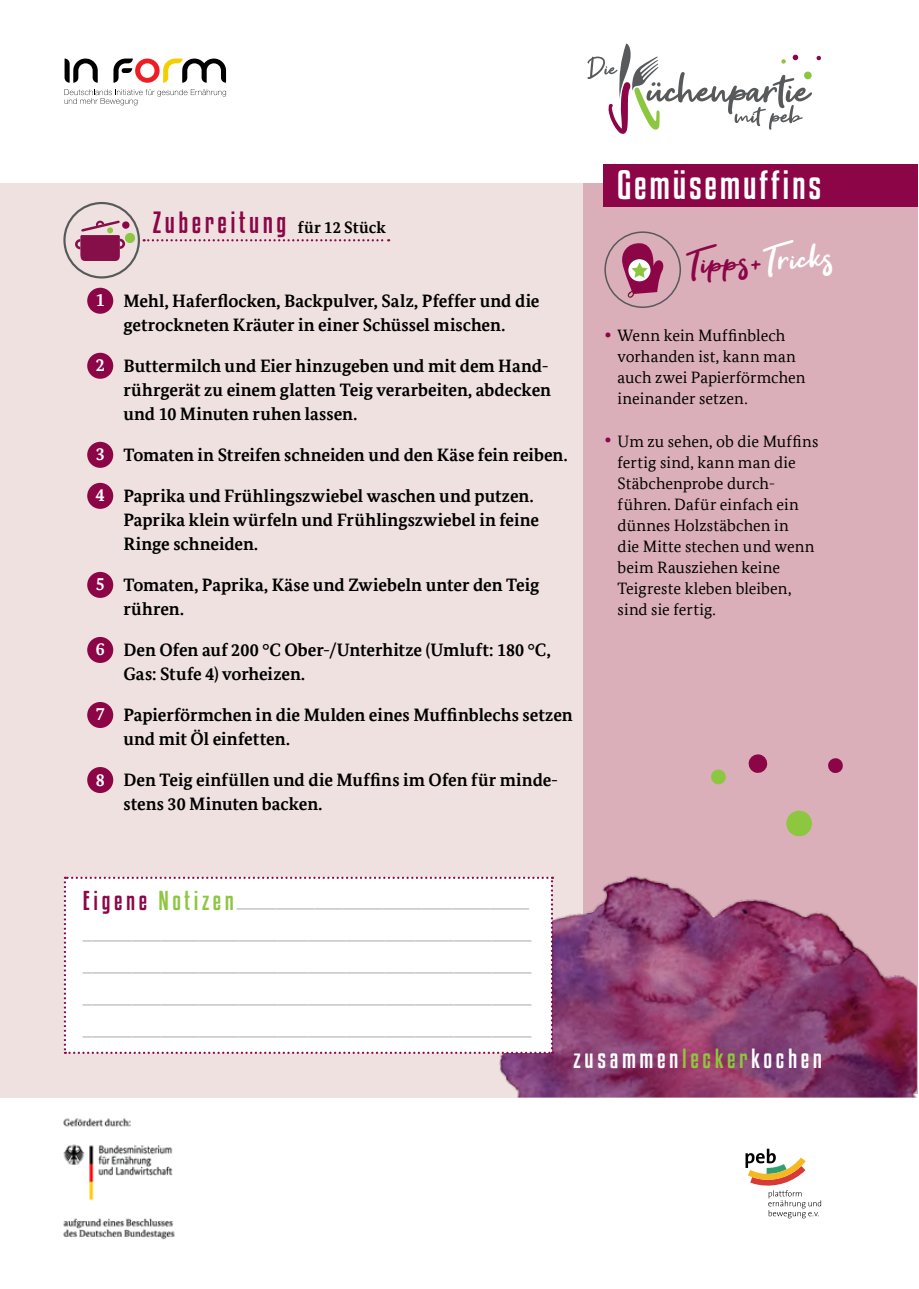
<style>
.page{position:relative;width:919px;height:1289px;background:#fff}
.page>*{position:absolute;margin:0;border:0;box-sizing:border-box;transform-origin:0 0}
.t1{font:46.5px "Get Show";color:#8c0647}
.t2{font:36px "Kenyan Coffee Rg";letter-spacing:.075em;color:#fff}
.t3{font:27px "Kenyan Coffee Rg";letter-spacing:.13em;color:#8c0647}
.t4{font:24.3px "Kenyan Coffee Rg";letter-spacing:.15em;color:#fff}
.t5{font:24px "Kenyan Coffee Rg";letter-spacing:.15em;color:#8dc63f}
.t6{font:19.5px "Minion Pro";color:#a7a9ac}
.t7{font:700 18px/24px "Bundes Serif Office";color:#000}
.t8{font:700 18px "Bundes Serif Office";color:#fff}
.t9{font:16.5px/21px "Bundes Serif Office";color:#000}
.s1{font-family:"Bundes Serif Office";font-weight:700;font-size:16.5px;color:#000}
.s2{color:#8c0647}
.s3{color:#fff}
.s4{font-style:italic;font-size:24px;color:#8c0647}
.s5{color:#8dc63f}
</style>
<div class="page">
<div style="left:0;top:183px;width:906px;height:914px;background:#efe1e0"></div>
<div style="left:583px;top:183px;width:334px;height:910px;background:#daafb9"></div>
<img style="left:487px;top:876px;width:429px;height:221px">
<svg style="left:748px;top:754px;width:20px;height:19px"></svg>
<svg style="left:786px;top:810px;width:26px;height:27px"></svg>
<svg style="left:711px;top:769px;width:15px;height:16px"></svg>
<svg style="left:828px;top:758px;width:14px;height:15px"></svg>
<div style="left:603px;top:164px;width:314px;height:43px;background:#8c0647"></div>
<svg style="left:587px;top:44px;width:234px;height:90px"></svg>
<svg style="left:745px;top:1148px;width:76px;height:70px"></svg>
<div style="left:64px;top:876px;width:489px;height:177px;background:#fff"></div>
<div style="left:604px;top:231px;width:77px;height:77px;border:2px solid #58595b;border-radius:50%"></div>
<svg style="left:622px;top:243px;width:44px;height:55px"></svg>
<div style="left:87px;top:288px;width:26px;height:26px;background:#8c0647;border-radius:50%"></div>
<div style="left:87px;top:353px;width:26px;height:26px;background:#8c0647;border-radius:50%"></div>
<div style="left:87px;top:442px;width:26px;height:26px;background:#8c0647;border-radius:50%"></div>
<div style="left:87px;top:483px;width:26px;height:26px;background:#8c0647;border-radius:50%"></div>
<div style="left:87px;top:572px;width:26px;height:26px;background:#8c0647;border-radius:50%"></div>
<div style="left:87px;top:637px;width:26px;height:26px;background:#8c0647;border-radius:50%"></div>
<div style="left:87px;top:702px;width:26px;height:26px;background:#8c0647;border-radius:50%"></div>
<div style="left:87px;top:767px;width:26px;height:26px;background:#8c0647;border-radius:50%"></div>
<svg style="left:113px;top:59px;width:113px;height:24px"></svg>
<svg style="left:65px;top:59px;width:33px;height:24px"></svg>
<svg style="left:64px;top:89px;width:162px;height:16px"></svg>
<div style="left:63px;top:202px;width:77px;height:76px;border:2px solid #58595b;border-radius:50%"></div>
<svg style="left:75px;top:220px;width:61px;height:41px"></svg>
<img style="left:63px;top:1118px;width:112px;height:122px">
<svg style="left:144px;top:239px;width:245px;height:2px"></svg>
<p class="t3" style="left:153px;top:204px;width:234px">Zubereitung <span class="s1">für 12 Stück</span></p>
<p class="t8" style="left:96px;top:289px;width:10px">1</p>
<p class="t7" style="left:123px;top:288px;width:417px">Mehl, Haferflocken, Backpulver, Salz, Pfeffer und die getrockneten Kräuter in einer Schüssel mischen.</p>
<p class="t8" style="left:96px;top:354px;width:10px">2</p>
<p class="t7" style="left:123px;top:353px;width:429px">Buttermilch und Eier hinzugeben und mit dem Hand&shy;rührgerät zu einem glatten Teig verarbeiten, abdecken und 10 Minuten ruhen lassen.</p>
<p class="t8" style="left:96px;top:443px;width:10px">3</p>
<p class="t7" style="left:123px;top:442px;width:445px">Tomaten in Streifen schneiden und den Käse fein reiben.</p>
<p class="t8" style="left:96px;top:484px;width:10px">4</p>
<p class="t7" style="left:123px;top:483px;width:417px">Paprika und Frühlingszwiebel waschen und putzen.<br>Paprika klein würfeln und Frühlingszwiebel in feine<br>Ringe schneiden.</p>
<p class="t8" style="left:96px;top:573px;width:10px">5</p>
<p class="t7" style="left:123px;top:572px;width:417px">Tomaten, Paprika, Käse und Zwiebeln unter den Teig rühren.</p>
<p class="t8" style="left:96px;top:638px;width:10px">6</p>
<p class="t7" style="left:123px;top:637px;width:429px">Den Ofen auf 200 °C Ober-/Unterhitze (Umluft: 180 °C,<br>Gas: Stufe 4) vorheizen.</p>
<p class="t8" style="left:96px;top:703px;width:10px">7</p>
<p class="t7" style="left:123px;top:702px;width:451px">Papierförmchen in die Mulden eines Muffinblechs setzen und mit Öl einfetten.</p>
<p class="t8" style="left:96px;top:768px;width:10px">8</p>
<p class="t7" style="left:123px;top:767px;width:436px">Den Teig einfüllen und die Muffins im Ofen für minde&shy;stens 30 Minuten backen.</p>
<p class="t5" style="left:83px;top:884px;width:152px"><span class="s2">Eigene</span> Notizen</p>
<p class="t6" style="left:237px;top:888px;width:294px">______________________________</p>
<p class="t6" style="left:83px;top:919px;width:450px">______________________________________________</p>
<p class="t6" style="left:83px;top:951px;width:450px">______________________________________________</p>
<p class="t6" style="left:83px;top:983px;width:450px">______________________________________________</p>
<p class="t6" style="left:83px;top:1015px;width:450px">______________________________________________</p>
<p class="t2" style="left:617px;top:160px;width:205px">Gemüsemuffins</p>
<p class="t1" style="left:685px;top:238px;width:148px;rotate:-3deg">Tipps+<span class="s3">Tricks</span></p>
<p class="t9" style="left:617px;top:325px;width:189px;text-indent:-13px"><span class="s4">•</span> Wenn kein Muffinblech vorhanden ist, kann man auch zwei Papierförmchen ineinander setzen.</p>
<p class="t9" style="left:617px;top:430px;width:202px;text-indent:-13px"><span class="s4">•</span> Um zu sehen, ob die Muffins fertig sind, kann man die<br>Stäbchenprobe durch&shy;führen. Dafür einfach ein dünnes Holzstäbchen in<br>die Mitte stechen und wenn beim Rausziehen keine<br>Teigreste kleben bleiben, sind sie fertig.</p>
<p class="t4" style="left:573px;top:1042px;width:250px">zusammen<span class="s5">lecker</span>kochen</p>
</div>
